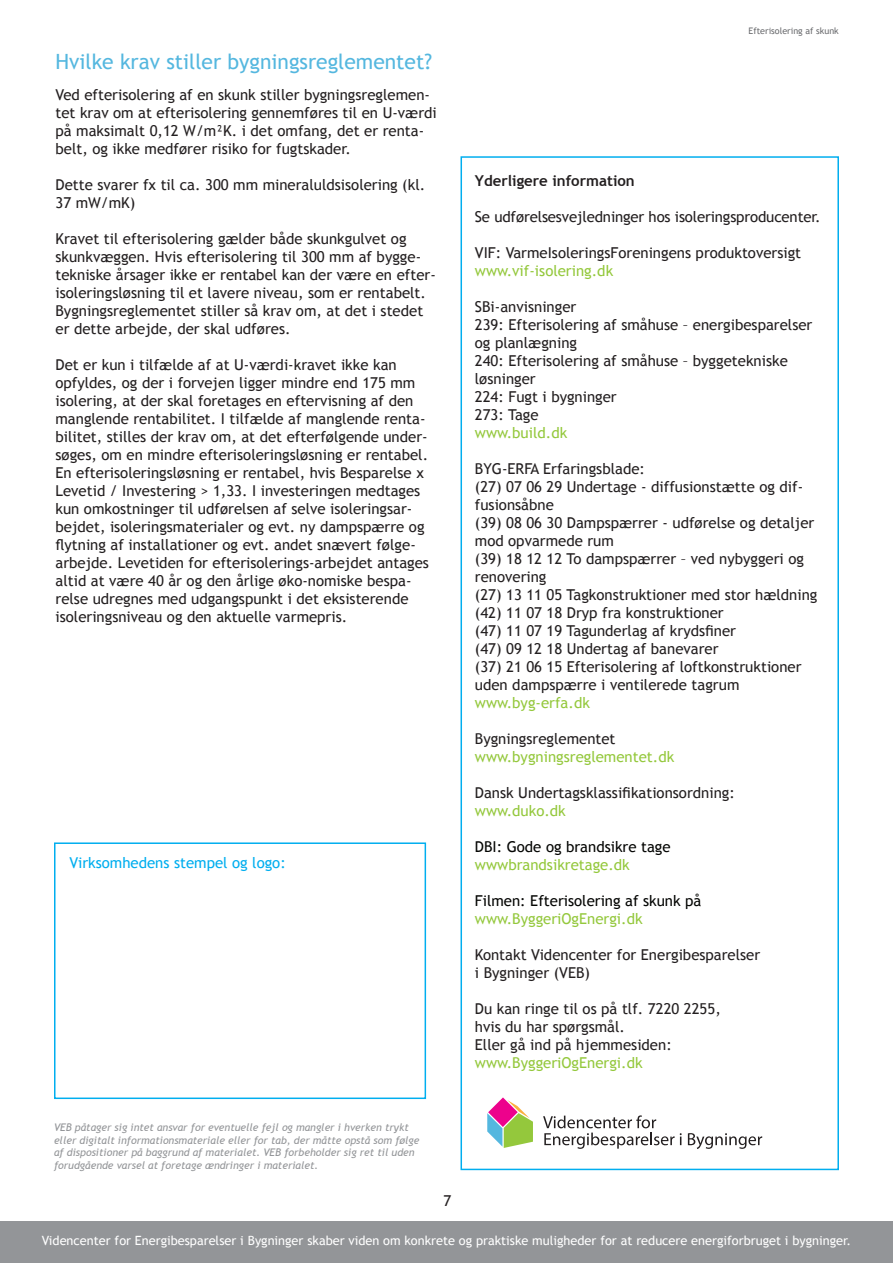
<style>
.page{position:relative;width:893px;height:1263px;background:#fff}
.page>*{position:absolute;margin:0;border:0;box-sizing:border-box;transform-origin:0 0}
.Overskrift{font:21px "Trebuchet MS";color:#54b7df}
.t1{font:15px/18px "Trebuchet MS";color:#231f20}
.t2{font:15px "Trebuchet MS";color:#94c83c}
.t3{font:15px/18px "Trebuchet MS";color:#040503}
.t4{font:15px "Trebuchet MS";color:#00aeef}
.t5{font:700 15px "Trebuchet MS";color:#231f20}
.t6{font:12.75px "Trebuchet MS";color:#fff}
.t7{font:11.25px "Trebuchet MS";color:#fff}
.t8{font:italic 10.5px/12.6px "Trebuchet MS";color:#939598}
.t9{font:9px "Trebuchet MS";color:#6c6d70}
.s1{color:#94c83c}
</style>
<div class="page">
<div style="left:0;top:1221px;width:893px;height:42px;background:#939598"></div>
<svg style="left:487px;top:1097px;width:46px;height:51px"></svg>
<svg style="left:543px;top:1115px;width:139px;height:34px"></svg>
<svg style="left:688px;top:1133px;width:74px;height:16px"></svg>
<div style="left:460px;top:156px;width:379px;height:1014px;border:2px solid #00aeef"></div>
<div style="left:54px;top:842px;width:372px;height:257px;border:2px solid #00aeef"></div>
<p class="Overskrift" style="left:56px;top:50px;width:378px">Hvilke krav stiller bygningsreglementet?</p>
<p class="t1" style="left:56px;top:86px;width:383px">Ved efterisolering af en skunk stiller bygningsreglemen&shy;tet krav om at efterisolering gennemføres til en U-værdi på maksimalt 0,12 W/m²K. i det omfang, det er renta&shy;belt, og ikke medfører risiko for fugtskader.</p>
<p class="t1" style="left:56px;top:176px;width:371px">Dette svarer fx til ca. 300 mm mineraluldsisolering (kl.<br>37 mW/mK)</p>
<p class="t1" style="left:56px;top:230px;width:382px">Kravet til efterisolering gælder både skunkgulvet og skunkvæggen. Hvis efterisolering til 300 mm af bygge&shy;tekniske årsager ikke er rentabel kan der være en efter&shy;isoleringsløsning til et lavere niveau, som er rentabelt.<br>Bygningsreglementet stiller så krav om, at det i stedet er dette arbejde, der skal udføres.</p>
<p class="t1" style="left:56px;top:356px;width:375px">Det er kun i tilfælde af at U-værdi-kravet ikke kan opfyldes, og der i forvejen ligger mindre end 175 mm isolering, at der skal foretages en eftervisning af den manglende rentabilitet. I tilfælde af manglende renta&shy;bilitet, stilles der krav om, at det efterfølgende under&shy;søges, om en mindre efterisoleringsløsning er rentabel.<br>En efterisoleringsløsning er rentabel, hvis Besparelse x Levetid / Investering &gt; 1,33. I investeringen medtages kun omkostninger til udførelsen af selve isoleringsar&shy;bejdet, isoleringsmaterialer og evt. ny dampspærre og flytning af installationer og evt. andet snævert følge&shy;arbejde. Levetiden for efterisolerings-arbejdet antages altid at være 40 år og den årlige øko-nomiske bespa&shy;relse udregnes med udgangspunkt i det eksisterende isoleringsniveau og den aktuelle varmepris.</p>
<p class="t4" style="left:70px;top:854px;width:218px">Virksomhedens stempel og logo:</p>
<p class="t8" style="left:54px;top:1121px;width:367px">VEB påtager sig intet ansvar for eventuelle fejl og mangler i hverken trykt eller digitalt informationsmateriale eller for tab, der måtte opstå som følge af dispositioner på baggrund af materialet. VEB forbeholder sig ret til uden forudgående varsel at foretage ændringer i materialet.</p>
<p class="t1" style="left:443px;top:1192px;width:9px">7</p>
<p class="t9" style="left:749px;top:26px;width:92px">Efterisolering af skunk</p>
<p class="t5" style="left:475px;top:171px;width:161px">Yderligere information</p>
<p class="t1" style="left:475px;top:208px;width:347px">Se udførelsesvejledninger hos isoleringsproducenter.</p>
<p class="t1" style="left:475px;top:244px;width:328px">VIF: VarmeIsoleringsForeningens produktoversigt</p>
<p class="t2" style="left:475px;top:262px;width:140px">www.vif-isolering.dk</p>
<p class="t1" style="left:475px;top:298px;width:339px">SBi-anvisninger<br>239: Efterisolering af småhuse – energibesparelser og planlægning<br>240: Efterisolering af småhuse – byggetekniske løsninger</p>
<p class="t1" style="left:475px;top:388px;width:143px">224: Fugt i bygninger<br>273: Tage</p>
<p class="t2" style="left:475px;top:424px;width:94px">www.build.dk</p>
<p class="t1" style="left:475px;top:460px;width:172px">BYG-ERFA Erfaringsblade:</p>
<p class="t1" style="left:475px;top:478px;width:330px">(27) 07 06 29 Undertage - diffusionstætte og dif&shy;fusionsåbne</p>
<p class="t1" style="left:475px;top:514px;width:341px">(39) 08 06 30 Dampspærrer - udførelse og detaljer mod opvarmede rum</p>
<p class="t1" style="left:475px;top:550px;width:331px">(39) 18 12 12 To dampspærrer – ved nybyggeri og renovering</p>
<p class="t1" style="left:475px;top:586px;width:344px">(27) 13 11 05 Tagkonstruktioner med stor hældning</p>
<p class="t1" style="left:475px;top:604px;width:250px">(42) 11 07 18 Dryp fra konstruktioner</p>
<p class="t1" style="left:475px;top:622px;width:263px">(47) 11 07 19 Tagunderlag af krydsfiner</p>
<p class="t1" style="left:475px;top:640px;width:328px">(47) 09 12 18 Undertag af banevarer<br>(37) 21 06 15 Efterisolering af loftkonstruktioner uden dampspærre i ventilerede tagrum</p>
<p class="t2" style="left:475px;top:694px;width:117px">www.byg-erfa.dk</p>
<p class="t1" style="left:475px;top:730px;width:142px">Bygningsreglementet</p>
<p class="t2" style="left:475px;top:748px;width:201px">www.bygningsreglementet.dk</p>
<p class="t1" style="left:475px;top:784px;width:261px">Dansk Undertagsklassifikationsordning:</p>
<p class="t2" style="left:475px;top:802px;width:92px">www.duko.dk</p>
<p class="t3" style="left:475px;top:838px;width:197px">DBI: Gode og brandsikre tage <span class="s1">wwwbrandsikretage.dk</span></p>
<p class="t3" style="left:475px;top:892px;width:228px">Filmen: Efterisolering af skunk på</p>
<p class="t2" style="left:475px;top:910px;width:169px">www.ByggeriOgEnergi.dk</p>
<p class="t1" style="left:475px;top:946px;width:287px">Kontakt Videncenter for Energibesparelser</p>
<p class="t1" style="left:475px;top:964px;width:117px">i Bygninger (VEB)</p>
<p class="t1" style="left:475px;top:1000px;width:247px">Du kan ringe til os på tlf. 7220 2255,</p>
<p class="t1" style="left:475px;top:1018px;width:152px">hvis du har spørgsmål.</p>
<p class="t1" style="left:475px;top:1036px;width:198px">Eller gå ind på hjemmesiden:</p>
<p class="t2" style="left:475px;top:1054px;width:169px">www.ByggeriOgEnergi.dk</p>
<p class="t7" style="left:35px;top:1231px;width:828px">Videncenter for energibesparelser i bygninger under Energistyrelsen skaber viden om konkrete og praktiske muligheder for at reducere energiforbruget i bygninger.</p>
<p class="t6" style="left:42px;top:1233px;width:811px">Videncenter for Energibesparelser i Bygninger skaber viden om konkrete og praktiske muligheder for at reducere energiforbruget i bygninger.</p>
</div>
